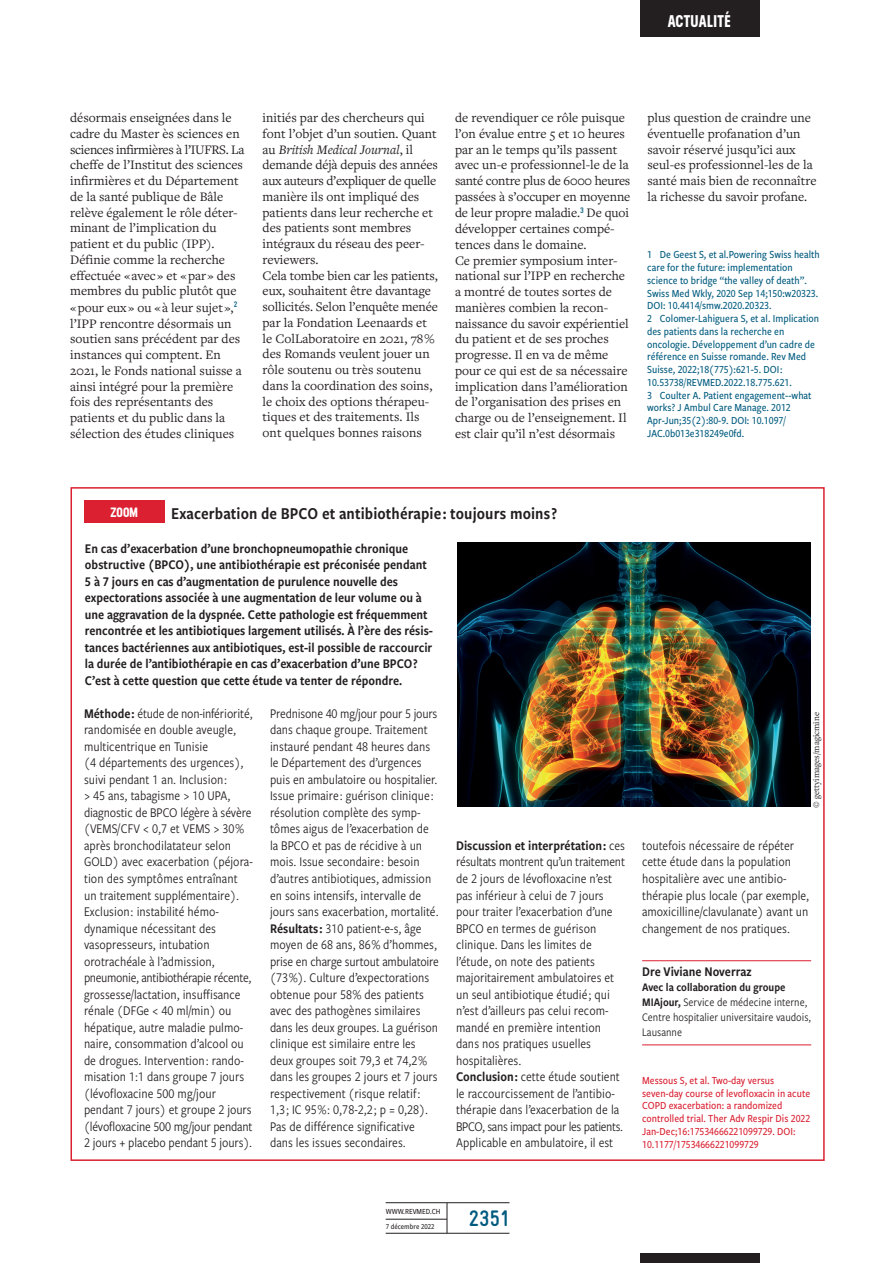
<style>
.page{position:relative;width:893px;height:1263px;background:#fff}
.page>*{position:absolute;margin:0;border:0;box-sizing:border-box;transform-origin:0 0}
.t1{font:700 22.5px "Gravur Condensed Pro";color:#005b7f}
.N_Encart_Titre_noir{font:17.25px "Freight Sans Cnd Pro Semi";letter-spacing:.005em;color:#231f20}
.t2{font:700 16.95px "Neusa";letter-spacing:.005em;color:#fff}
.N_Encart_texte_coura{font:13.8px/16.5px "Freight Sans Cnd Pro";color:#231f20}
.N_Encart_texte_coura-2{font:13.8px/16.5px "Freight Sans Cnd Pro Semi";color:#231f20}
.N_Encart_Auteur{font:13.8px "Freight Sans Cnd Pro Semi";color:#231f20}
.N_Texte_courant{font:13.5px/15.8px "Freight Text Pro";color:#231f20}
.N_Encart_Rubrique{font:700 13.5px "Neusa";color:#fff}
.N_Encart_adresse{font:12px/15px "Freight Sans Cnd Pro";color:#231f20}
.N_Encart_biblio_text{font:500 11.25px/12.8px "Freight Sans Cnd Pro";color:#005b7f}
.N_Encart_biblio_text-2{font:500 11.25px/12.8px "Freight Sans Cnd Pro";color:#da2031}
.N_Copyright_image{font:9px "Freight Text Pro";color:#231f20}
.t3{font:500 8.1px "Freight Sans Cnd Pro";color:#231f20}
.t4{font:500 7.8px "Freight Sans Cnd Pro";color:#231f20}
.s1{font-style:italic}
.s2{font-family:"Freight Sans Cnd Pro Semi"}
</style>
<div class="page">
<div style="left:640px;top:0;width:119px;height:37px;background:#231f20"></div>
<hr style="left:386px;top:1202px;width:123px;height:1px;background:#231f20">
<hr style="left:386px;top:1233px;width:123px;height:1px;background:#231f20">
<hr style="left:386px;top:1219px;width:61px;height:1px;background:#231f20">
<hr style="left:447px;top:1203px;width:1px;height:30px;background:#231f20">
<div style="left:640px;top:1253px;width:119px;height:10px;background:#231f20"></div>
<div style="left:84px;top:500px;width:81px;height:23px;background:#da2031"></div>
<hr style="left:642px;top:960px;width:169px;height:1px;background:#da2031">
<hr style="left:642px;top:1044px;width:169px;height:1px;background:#da2031">
<img style="left:457px;top:543px;width:353px;height:264px">
<p class="t2" style="left:667px;top:9px;width:65px">ACTUALITÉ</p>
<p class="N_Texte_courant" style="left:70px;top:109px;width:176px">désormais enseignées dans le cadre du Master ès sciences en sciences infirmières à l’IUFRS. La cheffe de l’Institut des sciences infirmières et du Département de la santé publique de Bâle relève également le rôle déter&shy;minant de l’implication du patient et du public (IPP).<br>Définie comme la recherche effectuée « avec » et « par » des membres du public plutôt que « pour eux » ou « à leur sujet »,<sup>2 </sup>l’IPP rencontre désormais un soutien sans précédent par des instances qui comptent. En<br>2021, le Fonds national suisse a ainsi intégré pour la première fois des représentants des patients et du public dans la sélection des études cliniques</p>
<p class="N_Texte_courant" style="left:263px;top:109px;width:177px">initiés par des chercheurs qui font l’objet d’un soutien. Quant au <span class="s1">British Medical Journal</span>, il demande déjà depuis des années aux auteurs d’expliquer de quelle manière ils ont impliqué des patients dans leur recherche et des patients sont membres intégraux du réseau des peer-- reviewers.</p>
<p class="N_Texte_courant" style="left:263px;top:267px;width:177px">Cela tombe bien car les patients, eux, souhaitent être davantage sollicités. Selon l’enquête menée par la Fondation Leenaards et le ColLaboratoire en 2021, 78 % des Romands veulent jouer un rôle soutenu ou très soutenu dans la coordination des soins, le choix des options thérapeu&shy;tiques et des traitements. Ils ont quelques bonnes raisons</p>
<p class="N_Texte_courant" style="left:455px;top:109px;width:177px">de revendiquer ce rôle puisque l’on évalue entre 5 et 10 heures par an le temps qu’ils passent avec un-e professionnel-le de la santé contre plus de 6000 heures passées à s’occuper en moyenne de leur propre maladie.<sup>3</sup> De quoi développer certaines compé&shy;tences dans le domaine.</p>
<p class="N_Texte_courant" style="left:455px;top:252px;width:175px">Ce premier symposium inter&shy;national sur l’IPP en recherche a montré de toutes sortes de manières combien la recon&shy;naissance du savoir expérientiel du patient et de ses proches progresse. Il en va de même pour ce qui est de sa nécessaire implication dans l’amélioration de l’organisation des prises en charge ou de l’enseignement. Il est clair qu’il n’est désormais</p>
<p class="N_Texte_courant" style="left:647px;top:109px;width:171px">plus question de craindre une éventuelle profanation d’un savoir réservé jusqu’ici aux seul-es professionnel-les de la santé mais bien de reconnaître la richesse du savoir profane.</p>
<p class="N_Encart_biblio_text" style="left:647px;top:248px;width:174px">1 De Geest S, et al.Powering Swiss health care for the future: implementation science to bridge “the valley of death”.<br>Swiss Med Wkly, 2020 Sep 14;150:w20323.<br>DOI: 10.4414/smw.2020.20323.</p>
<p class="N_Encart_biblio_text" style="left:647px;top:312px;width:173px">2 Colomer-Lahiguera S, et al. Implication des patients dans la recherche en oncologie. Développement d’un cadre de référence en Suisse romande. Rev Med Suisse, 2022;18(775):621-5. DOI :<br>10.53738/REVMED.2022.18.775.621.</p>
<p class="N_Encart_biblio_text" style="left:647px;top:388px;width:166px">3 Coulter A. Patient engagement--what works? J Ambul Care Manage. 2012<br>Apr-Jun;35(2):80-9. DOI: 10.1097/ JAC.0b013e318249e0fd.</p>
<p class="N_Encart_Rubrique" style="left:111px;top:503px;width:29px">ZOOM</p>
<p class="N_Encart_Titre_noir" style="left:171px;top:501px;width:388px">Exacerbation de BPCO et antibiothérapie : toujours moins ?</p>
<p class="N_Encart_texte_coura-2" style="left:85px;top:540px;width:350px">En cas d’exacerbation d’une bronchopneumopathie chronique obstructive (BPCO), une antibiothérapie est préconisée pendant 5 à 7 jours en cas d’augmentation de purulence nouvelle des expectorations associée à une augmentation de leur volume ou à une aggravation de la dyspnée. Cette pathologie est fréquemment rencontrée et les antibiotiques largement utilisés. À l’ère des résis&shy;tances bactériennes aux antibiotiques, est-il possible de raccourcir la durée de l’antibiothérapie en cas d’exacerbation d’une BPCO ?<br>C’est à cette question que cette étude va tenter de répondre.</p>
<p class="N_Encart_texte_coura" style="left:84px;top:705px;width:170px"><span class="s2">Méthode :</span> étude de non-infériorité, randomisée en double aveugle, multicentrique en Tunisie<br>(4 départements des urgences), suivi pendant 1 an. Inclusion :<br>&gt; 45 ans, tabagisme &gt; 10 UPA, diagnostic de BPCO légère à sévère (VEMS/CFV &lt; 0,7 et VEMS &gt; 30 % après bronchodilatateur selon<br>GOLD) avec exacerbation (péjora&shy;tion des symptômes entraînant un traitement supplémentaire).<br>Exclusion : instabilité hémo&shy;dynamique nécessitant des vasopresseurs, intubation orotrachéale à l’admission, pneumonie, antibiothérapie récente, grossesse/lactation, insuffisance rénale (DFGe &lt; 40 ml/min) ou hépatique, autre maladie pulmo&shy;naire, consommation d’alcool ou de drogues. Intervention : rando&shy;misation 1:1 dans groupe 7 jours (lévofloxacine 500 mg/jour pendant 7 jours) et groupe 2 jours (lévofloxacine 500 mg/jour pendant<br>2 jours + placebo pendant 5 jours).</p>
<p class="N_Encart_texte_coura" style="left:270px;top:705px;width:170px">Prednisone 40 mg/jour pour 5 jours dans chaque groupe. Traitement instauré pendant 48 heures dans le Département des d’urgences puis en ambulatoire ou hospitalier.<br>Issue primaire : guérison clinique : résolution complète des symp&shy;tômes aigus de l’exacerbation de la BPCO et pas de récidive à un mois. Issue secondaire : besoin d’autres antibiotiques, admission en soins intensifs, intervalle de jours sans exacerbation, mortalité.</p>
<p class="N_Encart_texte_coura" style="left:270px;top:919px;width:170px"><span class="s2">Résultats :</span> 310 patient-e-s, âge moyen de 68 ans, 86 % d’hommes, prise en charge surtout ambulatoire (73 %). Culture d’expectorations obtenue pour 58 % des patients avec des pathogènes similaires dans les deux groupes. La guérison clinique est similaire entre les deux groupes soit 79,3 et 74,2 % dans les groupes 2 jours et 7 jours respectivement (risque relatif :<br>1,3 ; IC 95 % : 0,78-2,2 ; p = 0,28).<br>Pas de différence significative dans les issues secondaires.</p>
<p class="N_Encart_texte_coura" style="left:456px;top:837px;width:170px"><span class="s2">Discussion et interprétation :</span> ces résultats montrent qu’un traitement de 2 jours de lévofloxacine n’est pas inférieur à celui de 7 jours pour traiter l’exacerbation d’une<br>BPCO en termes de guérison clinique. Dans les limites de l’étude, on note des patients majoritairement ambulatoires et un seul antibiotique étudié ; qui n’est d’ailleurs pas celui recom&shy;mandé en première intention dans nos pratiques usuelles hospitalières.</p>
<p class="N_Encart_texte_coura" style="left:456px;top:1068px;width:169px"><span class="s2">Conclusion :</span> cette étude soutient le raccourcissement de l’antibio&shy;thérapie dans l’exacerbation de la BPCO, sans impact pour les patients.<br>Applicable en ambulatoire, il est</p>
<p class="N_Copyright_image" style="left:810px;top:808px;width:97px;rotate:-90deg">© gettyimages/magicmine</p>
<p class="N_Encart_texte_coura" style="left:642px;top:837px;width:169px">toutefois nécessaire de répéter cette étude dans la population hospitalière avec une antibio&shy;thérapie plus locale (par exemple, amoxicilline/clavulanate) avant un changement de nos pratiques.</p>
<p class="N_Encart_Auteur" style="left:642px;top:962px;width:111px">Dre Viviane Noverraz</p>
<p class="N_Encart_adresse" style="left:642px;top:979px;width:171px"><span class="s2">Avec la collaboration du groupe<br>MIAjour,</span> Service de médecine interne,<br>Centre hospitalier universitaire vaudois,<br>Lausanne</p>
<p class="N_Encart_biblio_text-2" style="left:642px;top:1073px;width:170px">Messous S, et al. Two-day versus seven-day course of levofloxacin in acute COPD exacerbation: a randomized controlled trial. Ther Adv Respir Dis 2022<br>Jan-Dec;16:17534666221099729. DOI:<br>10.1177/17534666221099729</p>
<p class="t3" style="left:386px;top:1205px;width:56px">WWW.REVMED.CH</p>
<p class="t4" style="left:386px;top:1221px;width:50px">7 décembre 2022</p>
<h1 class="t1" style="left:469px;top:1206px;width:42px">2351</h1>
</div>
